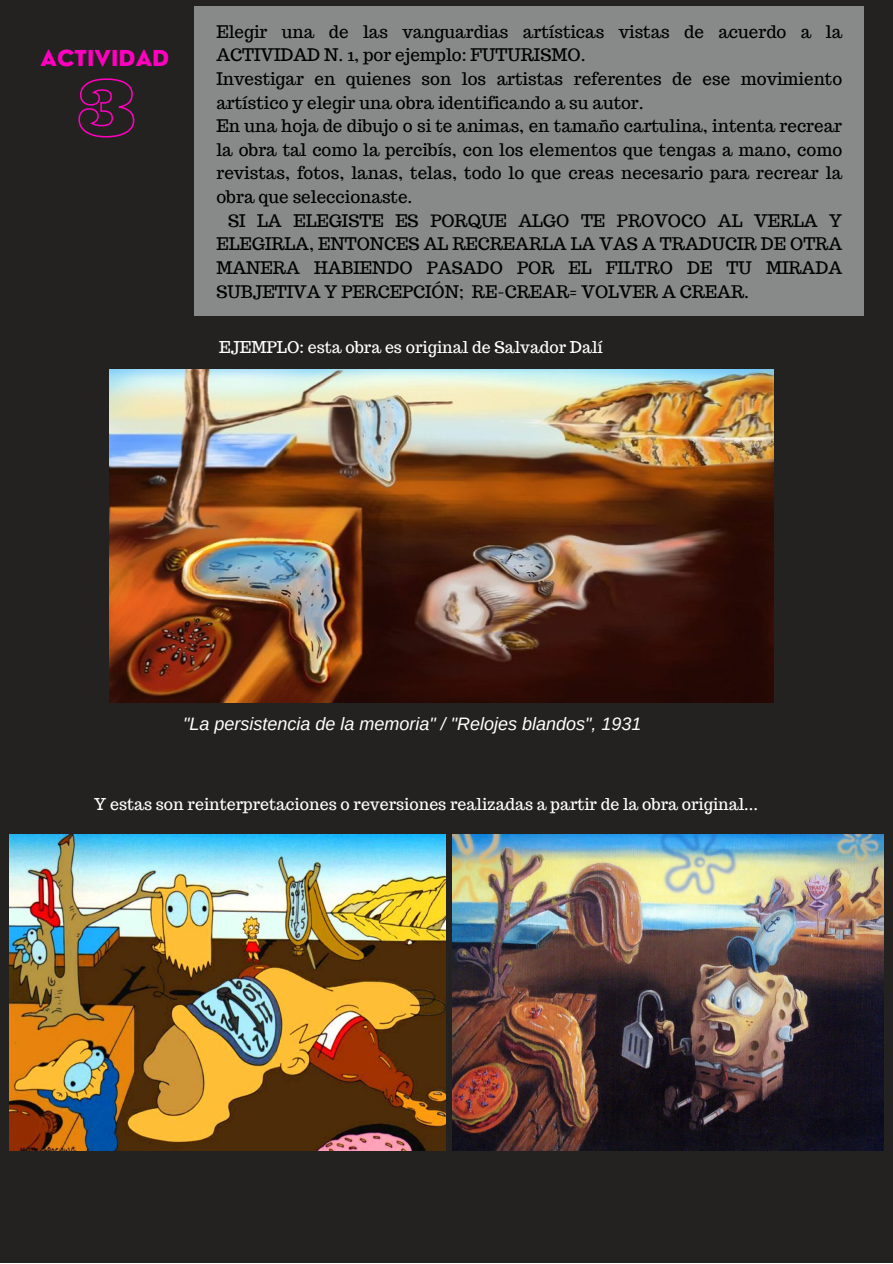
<style>
.page{position:relative;width:893px;height:1264px;background:#fff}
.page>*{position:absolute;margin:0;border:0;box-sizing:border-box;transform-origin:0 0}
.t1{font:800 21.45px "Nourd";color:#ff00bf}
.t2{font:italic 18px "Arimo";color:#fff}
.t3{font:16.95px/23.5px "Trocchi";color:#000}
.t4{font:15.9px "Trocchi";color:#fff}
</style>
<div class="page">
<div style="left:0;top:0;width:892px;height:1262px;background:#232220"></div>
<svg style="left:78px;top:78px;width:57px;height:60px"></svg>
<div style="left:195px;top:6px;width:668px;height:309px;background:#878a88"></div>
<img style="left:109px;top:369px;width:664px;height:333px">
<img style="left:453px;top:835px;width:430px;height:315px">
<img style="left:9px;top:835px;width:437px;height:315px">
<p class="t1" style="left:41px;top:44px;width:130px">ACTIVIDAD</p>
<p class="t3" style="left:216px;top:20px;width:627px">Elegir una de las vanguardias artísticas vistas de acuerdo a la<br>ACTIVIDAD N. 1, por ejemplo: FUTURISMO.</p>
<p class="t3" style="left:216px;top:67px;width:627px">Investigar en quienes son los artistas referentes de ese movimiento artístico y elegir una obra identificando a su autor.</p>
<p class="t3" style="left:216px;top:114px;width:627px;text-align:justify">En una hoja de dibujo o si te animas, en tamaño cartulina, intenta recrear la obra tal como la percibís, con los elementos que tengas a mano, como revistas, fotos, lanas, telas, todo lo que creas necesario para recrear la obra que seleccionaste.</p>
<p class="t3" style="left:216px;top:209px;width:627px;text-align:justify;text-indent:12px">SI LA ELEGISTE ES PORQUE ALGO TE PROVOCO AL VERLA Y ELEGIRLA, ENTONCES AL RECREARLA LA VAS A TRADUCIR DE OTRA MANERA HABIENDO PASADO POR EL FILTRO DE TU MIRADA SUBJETIVA Y PERCEPCIÓN; RE-CREAR= VOLVER A CREAR.</p>
<p class="t4" style="left:219px;top:337px;width:385px">EJEMPLO: esta obra es original de Salvador Dalí</p>
<p class="t2" style="left:183px;top:713px;width:460px">"La persistencia de la memoria" / "Relojes blandos", 1931</p>
<p class="t4" style="left:94px;top:793px;width:665px">Y estas son reinterpretaciones o reversiones realizadas a partir de la obra original...</p>
</div>
